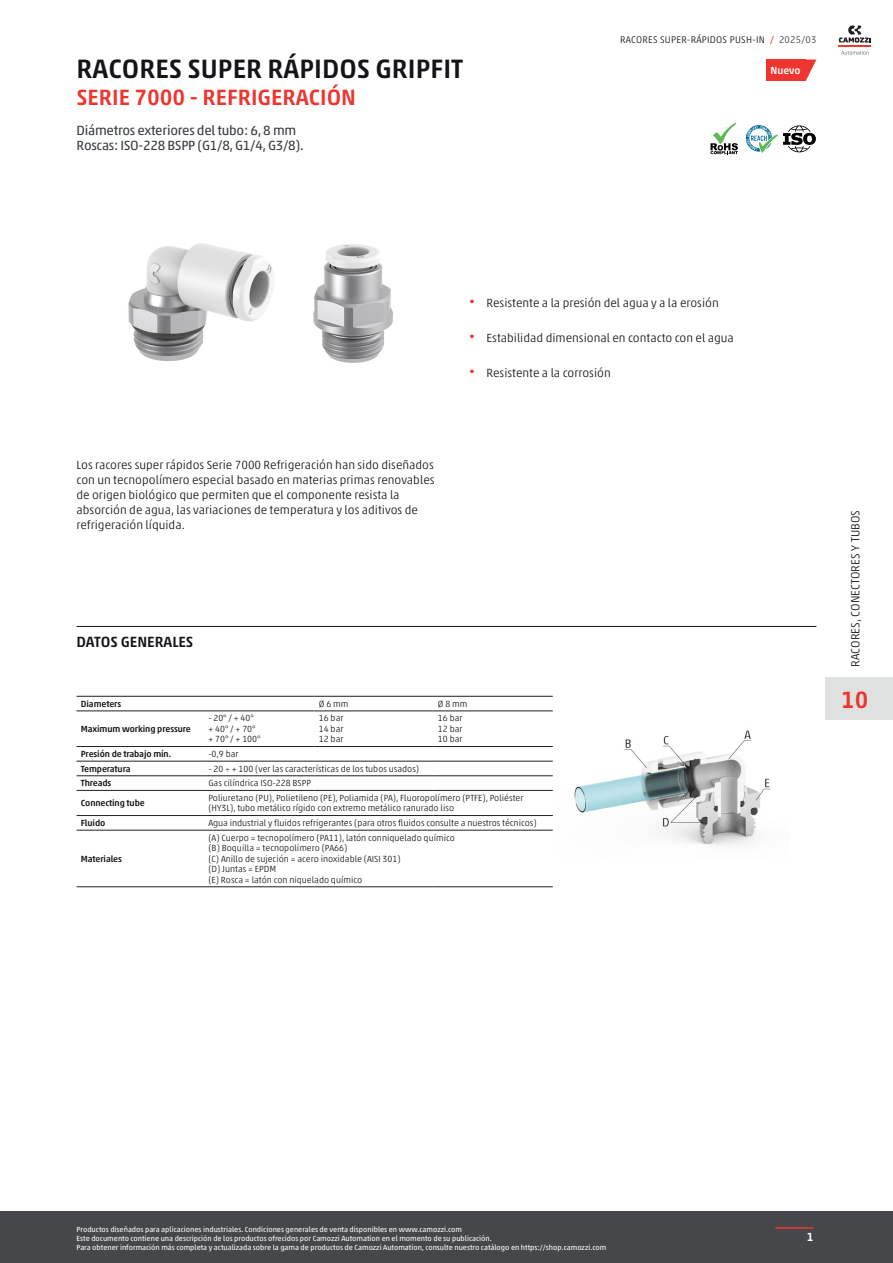
<style>
.page{position:relative;width:893px;height:1263px;background:#fff}
.page>*{position:absolute;margin:0;border:0;box-sizing:border-box;transform-origin:0 0}
.TITOLO_Home{font:500 27px "Akko W1 G";color:#171419}
.Num_catalogo_no_lingua{font:500 24px "Akko W1 G";color:#ee352f}
.SOTTOTITOLO_Home{font:500 22.5px "Akko W1 G";color:#ee352f}
.Titolo_SEZIONE{font:500 15px "Akko W1 G";color:#171419}
.INTRO_Home{font:13.5px/15px "Akko W1 G";letter-spacing:-.02em;color:#383b3f}
.Descrizione_prodotto{font:300 12px/15px "Akko W1 G";color:#171419}
.NOME_CATALOGO{font:300 12px "Akko W1 G";color:#171419}
.t1{font:500 12px "Akko W1 G";color:#fff}
.scritta_NEW_no_lingua{font:500 10.5px "Akko W1 G";color:#fff}
.Edizione_catalogo{font:300 9.75px "Akko W1 G";letter-spacing:.025em;color:#171419}
.Testi_tabella_general_data{font:300 9px/10.5px "Akko W1 G";color:#171419}
.Titoli_tabella_general_data{font:500 9px "Akko W1 G";letter-spacing:-.01em;color:#171419}
.footNotes{font:7.5px/9px "Akko W1 G";color:#fff}
.s1{font-weight:400;color:#ee352f}
.s2{color:#383b3f}
.s3{font-weight:400;font-size:10.5px;color:#ee352f}
</style>
<div class="page">
<hr style="left:77px;top:626px;width:739px;height:1px;background:#171419">
<svg style="left:77px;top:710px;width:476px;height:120px"></svg>
<hr style="left:204px;top:696px;width:111px;height:1px;background:#231f20">
<hr style="left:315px;top:696px;width:119px;height:1px;background:#231f20">
<hr style="left:434px;top:696px;width:119px;height:1px;background:#231f20">
<hr style="left:204px;top:711px;width:111px;height:1px;background:#231f20">
<hr style="left:315px;top:711px;width:119px;height:1px;background:#231f20">
<hr style="left:434px;top:711px;width:119px;height:1px;background:#231f20">
<hr style="left:204px;top:746px;width:111px;height:1px;background:#231f20">
<hr style="left:315px;top:746px;width:119px;height:1px;background:#231f20">
<hr style="left:434px;top:746px;width:119px;height:1px;background:#231f20">
<hr style="left:204px;top:761px;width:111px;height:1px;background:#231f20">
<hr style="left:315px;top:761px;width:119px;height:1px;background:#231f20">
<hr style="left:434px;top:761px;width:119px;height:1px;background:#231f20">
<hr style="left:204px;top:775px;width:111px;height:1px;background:#231f20">
<hr style="left:315px;top:775px;width:119px;height:1px;background:#231f20">
<hr style="left:434px;top:775px;width:119px;height:1px;background:#231f20">
<hr style="left:204px;top:790px;width:111px;height:1px;background:#231f20">
<hr style="left:315px;top:790px;width:119px;height:1px;background:#231f20">
<hr style="left:434px;top:790px;width:119px;height:1px;background:#231f20">
<hr style="left:204px;top:815px;width:111px;height:1px;background:#231f20">
<hr style="left:315px;top:815px;width:119px;height:1px;background:#231f20">
<hr style="left:434px;top:815px;width:119px;height:1px;background:#231f20">
<hr style="left:204px;top:830px;width:111px;height:1px;background:#231f20">
<hr style="left:315px;top:830px;width:119px;height:1px;background:#231f20">
<hr style="left:434px;top:830px;width:119px;height:1px;background:#231f20">
<hr style="left:204px;top:886px;width:111px;height:1px;background:#231f20">
<hr style="left:315px;top:886px;width:119px;height:1px;background:#231f20">
<hr style="left:434px;top:886px;width:119px;height:1px;background:#231f20">
<hr style="left:77px;top:696px;width:127px;height:1px;background:#231f20">
<hr style="left:77px;top:711px;width:127px;height:1px;background:#231f20">
<hr style="left:77px;top:746px;width:127px;height:1px;background:#231f20">
<hr style="left:77px;top:761px;width:127px;height:1px;background:#231f20">
<hr style="left:77px;top:775px;width:127px;height:1px;background:#231f20">
<hr style="left:77px;top:790px;width:127px;height:1px;background:#231f20">
<hr style="left:77px;top:815px;width:127px;height:1px;background:#231f20">
<hr style="left:77px;top:830px;width:127px;height:1px;background:#231f20">
<hr style="left:77px;top:886px;width:127px;height:1px;background:#231f20">
<img style="left:574px;top:730px;width:197px;height:116px">
<img style="left:128px;top:243px;width:265px;height:120px">
<svg style="left:710px;top:123px;width:28px;height:31px"></svg>
<svg style="left:746px;top:125px;width:70px;height:28px"></svg>
<svg style="left:806px;top:60px;width:10px;height:20px"></svg>
<div style="left:766px;top:60px;width:40px;height:21px;background:#ee352f"></div>
<div style="left:0;top:1211px;width:893px;height:52px;background:#46474a"></div>
<hr style="left:775px;top:1227px;width:39px;height:1px;background:#ee352f">
<hr style="left:839px;top:45px;width:32px;height:2px;background:#ee352f">
<svg style="left:839px;top:25px;width:32px;height:18px"></svg>
<svg style="left:841px;top:51px;width:28px;height:4px"></svg>
<div style="left:825px;top:677px;width:59px;height:43px;background:#e0e2e1"></div>
<div style="left:884px;top:677px;width:9px;height:43px;background:#e0e2e1"></div>
<p class="TITOLO_Home" style="left:77px;top:49px;width:388px">RACORES SUPER RÁPIDOS GRIPFIT</p>
<p class="SOTTOTITOLO_Home" style="left:77px;top:81px;width:281px">SERIE 7000 - REFRIGERACIÓN</p>
<p class="INTRO_Home" style="left:77px;top:122px;width:229px">Diámetros exteriores del tubo: 6, 8 mm<br>Roscas: ISO-228 BSPP (G1/8, G1/4, G3/8).</p>
<p class="Edizione_catalogo" style="left:620px;top:32px;width:198px">RACORES SUPER-RÁPIDOS PUSH-IN <span class="s1">/</span> <span class="s2">2025/03</span></p>
<p class="scritta_NEW_no_lingua" style="left:770px;top:62px;width:32px">Nuevo</p>
<p class="Descrizione_prodotto" style="left:77px;top:457px;width:360px">Los racores super rápidos Serie 7000 Refrigeración han sido diseñados con un tecnopolímero especial basado en materias primas renovables de origen biológico que permiten que el componente resista la absorción de agua, las variaciones de temperatura y los aditivos de refrigeración líquida.</p>
<p class="Descrizione_prodotto" style="left:469px;top:294px;width:251px"><span class="s3">•</span> Resistente a la presión del agua y a la erosión</p>
<p class="Descrizione_prodotto" style="left:469px;top:329px;width:266px"><span class="s3">•</span> Estabilidad dimensional en contacto con el agua</p>
<p class="Descrizione_prodotto" style="left:469px;top:364px;width:143px"><span class="s3">•</span> Resistente a la corrosión</p>
<p class="Titolo_SEZIONE" style="left:77px;top:631px;width:118px">DATOS GENERALES</p>
<p class="Titoli_tabella_general_data" style="left:81px;top:697px;width:42px">Diameters</p>
<p class="Testi_tabella_general_data" style="left:319px;top:698px;width:31px">Ø 6 mm</p>
<p class="Testi_tabella_general_data" style="left:438px;top:698px;width:31px">Ø 8 mm</p>
<p class="Titoli_tabella_general_data" style="left:81px;top:722px;width:112px">Maximum working pressure</p>
<p class="Testi_tabella_general_data" style="left:208px;top:712px;width:54px">- 20° / + 40° + 40° / + 70° + 70° / + 100°</p>
<p class="Testi_tabella_general_data" style="left:319px;top:712px;width:26px;text-align:justify">16 bar 14 bar 12 bar</p>
<p class="Testi_tabella_general_data" style="left:438px;top:712px;width:26px;text-align:justify">16 bar 12 bar 10 bar</p>
<p class="Titoli_tabella_general_data" style="left:81px;top:747px;width:92px">Presión de trabajo mín.</p>
<p class="Testi_tabella_general_data" style="left:208px;top:748px;width:32px">-0,9 bar</p>
<p class="Titoli_tabella_general_data" style="left:81px;top:762px;width:51px">Temperatura</p>
<p class="Testi_tabella_general_data" style="left:208px;top:763px;width:212px">- 20 ÷ + 100 (ver las características de los tubos usados)</p>
<p class="Titoli_tabella_general_data" style="left:81px;top:776px;width:32px">Threads</p>
<p class="Testi_tabella_general_data" style="left:208px;top:777px;width:104px">Gas cilíndrica ISO-228 BSPP</p>
<p class="Titoli_tabella_general_data" style="left:81px;top:796px;width:66px">Connecting tube</p>
<p class="Testi_tabella_general_data" style="left:208px;top:792px;width:317px">Poliuretano (PU), Polietileno (PE), Poliamida (PA), Fluoropolímero (PTFE), Poliéster (HY3L), tubo metálico rígido con extremo metálico ranurado liso</p>
<p class="Titoli_tabella_general_data" style="left:81px;top:816px;width:26px">Fluido</p>
<p class="Testi_tabella_general_data" style="left:208px;top:817px;width:330px">Agua industrial y fluidos refrigerantes (para otros fluidos consulte a nuestros técnicos)</p>
<p class="Titoli_tabella_general_data" style="left:81px;top:852px;width:43px">Materiales</p>
<p class="Testi_tabella_general_data" style="left:208px;top:832px;width:248px">(A) Cuerpo = tecnopolímero (PA11), latón conniquelado químico (B) Boquilla = tecnopolímero (PA66)<br>(C) Anillo de sujeción = acero inoxidable (AISI 301)<br>(D) Juntas = EPDM<br>(E) Rosca = latón con niquelado químico</p>
<p class="NOME_CATALOGO" style="left:847px;top:667px;width:158px;rotate:-90deg">RACORES, CONECTORES Y TUBOS</p>
<p class="Num_catalogo_no_lingua" style="left:841px;top:682px;width:29px">10</p>
<p class="footNotes" style="left:77px;top:1225px;width:531px">Productos diseñados para aplicaciones industriales. Condiciones generales de venta disponibles en www.camozzi.com<br>Este documento contiene una descripción de los productos ofrecidos por Camozzi Automation en el momento de su publicación.<br>Para obtener información más completa y actualizada sobre la gama de productos de Camozzi Automation, consulte nuestro catálogo en https://shop.camozzi.com</p>
<h3 class="t1" style="left:807px;top:1228px;width:8px">1</h3>
</div>
